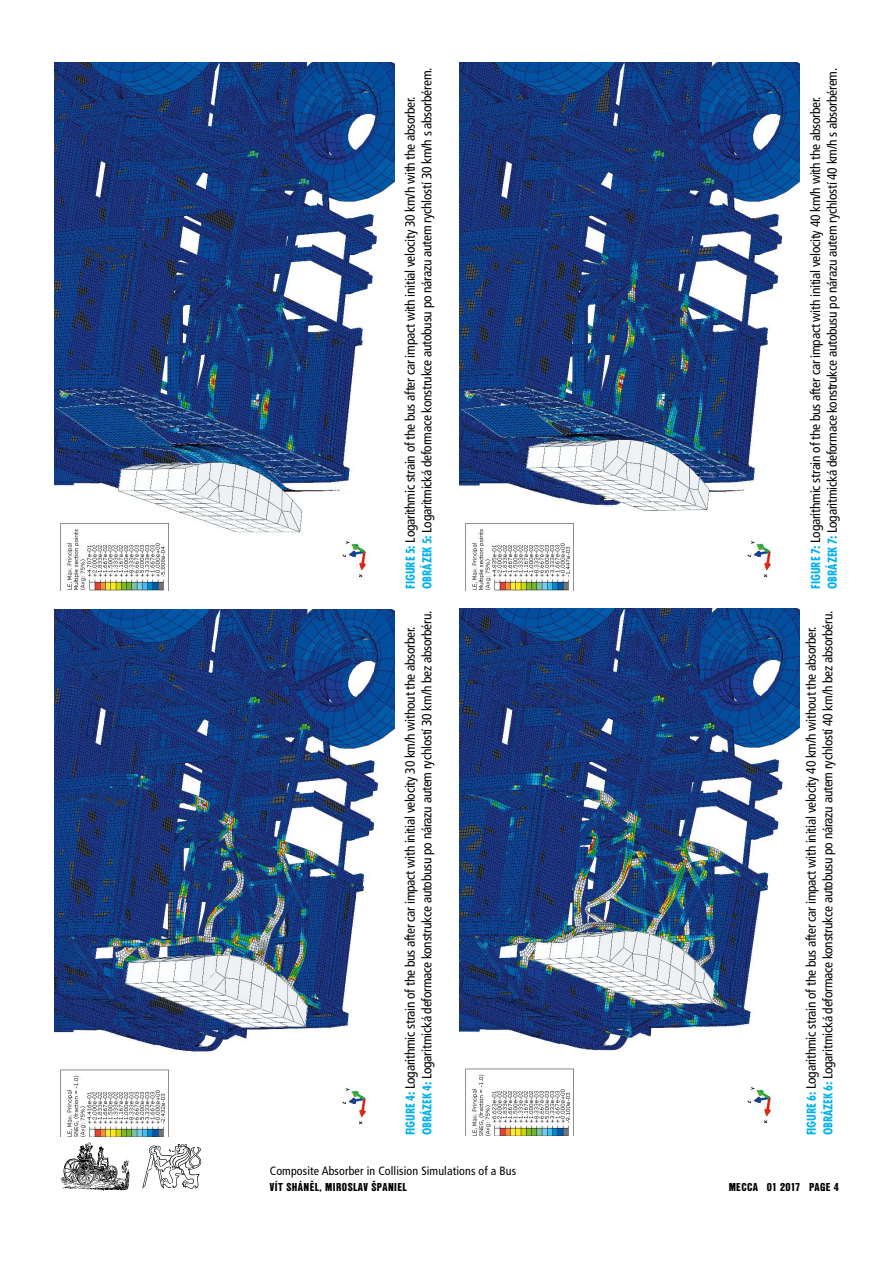
<style>
.page{position:relative;width:893px;height:1263px;background:#fff}
.page>*{position:absolute;margin:0;border:0;box-sizing:border-box;transform-origin:0 0}
.t1{font:condensed 13.5px/16.5px "Frutiger CE";letter-spacing:-.02em;color:#000}
.t2{font:condensed 12px "Frutiger CE";letter-spacing:.01em;color:#000}
.t3{font:12px "Nimbus Sans DOT Blac Cond";letter-spacing:.03em;color:#000}
.s1{font-family:"Futura TOT";font-weight:700;color:#00b1eb}
</style>
<div class="page">
<img style="left:60px;top:1142px;width:70px;height:49px">
<svg style="left:142px;top:1144px;width:59px;height:45px"></svg>
<img style="left:54px;top:609px;width:340px;height:527px">
<img style="left:54px;top:63px;width:340px;height:527px">
<img style="left:459px;top:608px;width:340px;height:527px">
<img style="left:459px;top:63px;width:340px;height:527px">
<p class="t1" style="left:402px;top:589px;width:523px;rotate:-90deg"><span class="s1">FIGURE 5:</span> Logarithmic strain of the bus after car impact with initial velocity 30 km/h with the absorber.<br><span class="s1">OBRÁZEK 5:</span> Logaritmická deformace konstrukce autobusu po nárazu autem rychlostí 30 km/h s absorbérem.</p>
<p class="t1" style="left:402px;top:1135px;width:526px;rotate:-90deg"><span class="s1">FIGURE 4:</span> Logarithmic strain of the bus after car impact with initial velocity 30 km/h without the absorber.<br><span class="s1">OBRÁZEK 4:</span> Logaritmická deformace konstrukce autobusu po nárazu autem rychlostí 30 km/h bez absorbéru.</p>
<p class="t1" style="left:807px;top:589px;width:522px;rotate:-90deg"><span class="s1">FIGURE 7:</span> Logarithmic strain of the bus after car impact with initial velocity 40 km/h with the absorber.<br><span class="s1">OBRÁZEK 7:</span> Logaritmická deformace konstrukce autobusu po nárazu autem rychlostí 40 km/h s absorbérem.</p>
<p class="t1" style="left:803px;top:1135px;width:526px;rotate:-90deg"><span class="s1">FIGURE 6:</span> Logarithmic strain of the bus after car impact with initial velocity 40 km/h without the absorber.<br><span class="s1">OBRÁZEK 6:</span> Logaritmická deformace konstrukce autobusu po nárazu autem rychlostí 40 km/h bez absorbéru.</p>
<p class="t2" style="left:270px;top:1164px;width:248px">Composite Absorber in Collision Simulations of a Bus</p>
<p class="t3" style="left:270px;top:1180px;width:69px">VÍT SHÁNĚL, MIROSLAV</p>
<p class="t3" style="left:371px;top:1180px;width:12px">ŠPANIEL</p>
<p class="t3" style="left:729px;top:1180px;width:112px">MECCA 01 2017 PAGE 4</p>
</div>
